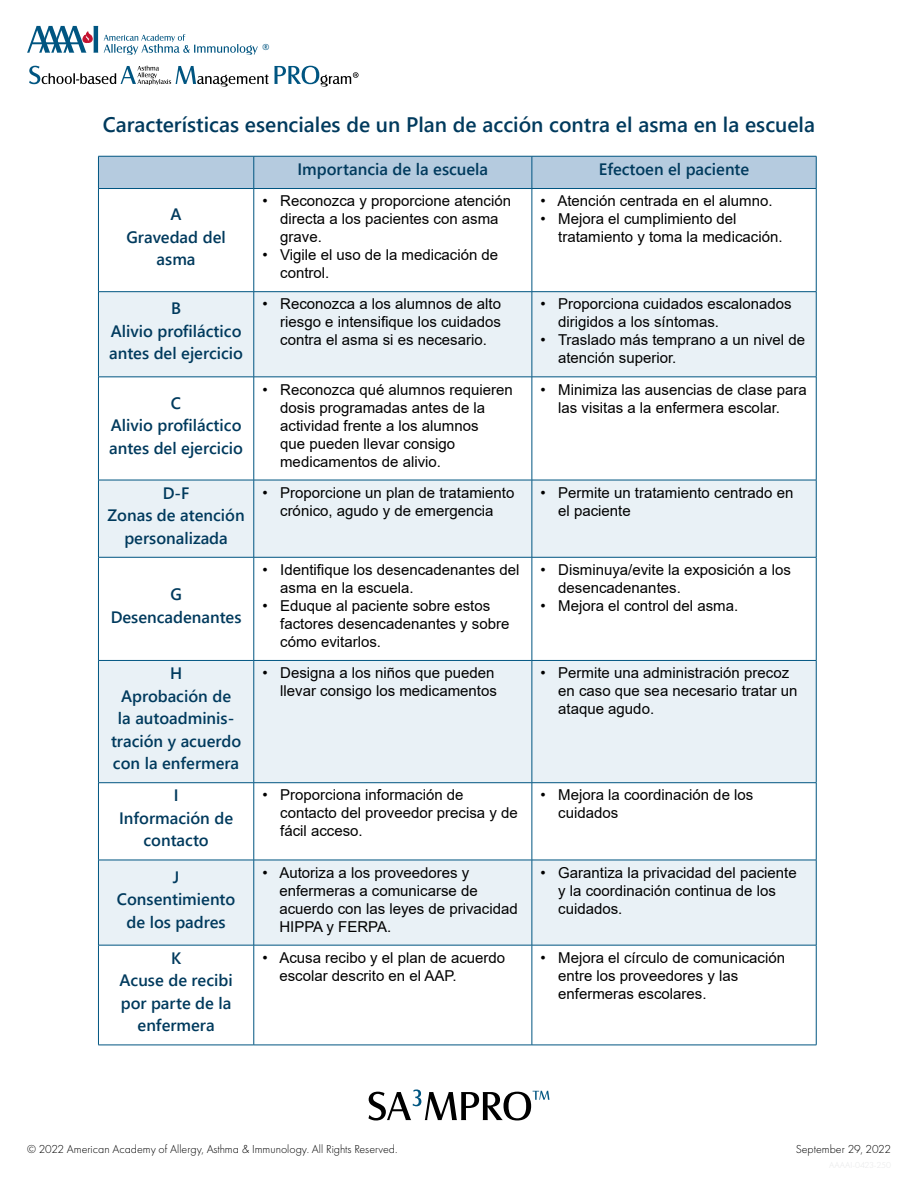
<style>
.page{position:relative;width:918px;height:1188px;background:#fff}
.page>*{position:absolute;margin:0;border:0;box-sizing:border-box;transform-origin:0 0}
.t1{font:600 21px "Segoe UI";color:#003a5d}
.H1__left__11{font:600 16.5px/22.5px "Segoe UI";color:#003a5d;text-align:center}
.body_no_lead__10{font:15px/18px "Arial";color:#000}
.t2{font:300 12px "Futura PT";color:#000}
.No_Spacing{font:500 9px "Futura PT";color:#005581}
</style>
<div class="page">
<div style="left:99px;top:157px;width:717px;height:31px;background:#b5cbdf"></div>
<div style="left:99px;top:292px;width:717px;height:85px;background:#e9f1f6"></div>
<svg style="left:99px;top:481px;width:717px;height:464px;fill:#e9f1f6"></svg>
<hr style="left:98px;top:156px;width:156px;height:1px;background:#005581">
<hr style="left:98px;top:156px;width:1px;height:32px;background:#005581">
<hr style="left:254px;top:156px;width:278px;height:1px;background:#005581">
<hr style="left:254px;top:156px;width:1px;height:32px;background:#005581">
<hr style="left:532px;top:156px;width:284px;height:1px;background:#005581">
<hr style="left:532px;top:156px;width:1px;height:32px;background:#005581">
<hr style="left:816px;top:156px;width:1px;height:32px;background:#005581">
<hr style="left:98px;top:188px;width:156px;height:1px;background:#005581">
<hr style="left:98px;top:189px;width:1px;height:102px;background:#005581">
<hr style="left:254px;top:188px;width:278px;height:1px;background:#005581">
<hr style="left:254px;top:189px;width:1px;height:102px;background:#005581">
<hr style="left:532px;top:188px;width:284px;height:1px;background:#005581">
<hr style="left:532px;top:189px;width:1px;height:102px;background:#005581">
<hr style="left:816px;top:189px;width:1px;height:102px;background:#005581">
<hr style="left:98px;top:291px;width:156px;height:1px;background:#005581">
<hr style="left:98px;top:292px;width:1px;height:85px;background:#005581">
<hr style="left:254px;top:291px;width:278px;height:1px;background:#005581">
<hr style="left:254px;top:292px;width:1px;height:85px;background:#005581">
<hr style="left:532px;top:291px;width:284px;height:1px;background:#005581">
<hr style="left:532px;top:292px;width:1px;height:85px;background:#005581">
<hr style="left:816px;top:292px;width:1px;height:85px;background:#005581">
<hr style="left:98px;top:377px;width:156px;height:1px;background:#005581">
<hr style="left:98px;top:377px;width:1px;height:103px;background:#005581">
<hr style="left:254px;top:377px;width:278px;height:1px;background:#005581">
<hr style="left:254px;top:377px;width:1px;height:103px;background:#005581">
<hr style="left:532px;top:377px;width:284px;height:1px;background:#005581">
<hr style="left:532px;top:377px;width:1px;height:103px;background:#005581">
<hr style="left:816px;top:377px;width:1px;height:103px;background:#005581">
<hr style="left:98px;top:480px;width:156px;height:1px;background:#005581">
<hr style="left:98px;top:480px;width:1px;height:77px;background:#005581">
<hr style="left:254px;top:480px;width:278px;height:1px;background:#005581">
<hr style="left:254px;top:480px;width:1px;height:77px;background:#005581">
<hr style="left:532px;top:480px;width:284px;height:1px;background:#005581">
<hr style="left:532px;top:480px;width:1px;height:77px;background:#005581">
<hr style="left:816px;top:480px;width:1px;height:77px;background:#005581">
<hr style="left:98px;top:557px;width:156px;height:1px;background:#005581">
<hr style="left:98px;top:557px;width:1px;height:103px;background:#005581">
<hr style="left:254px;top:557px;width:278px;height:1px;background:#005581">
<hr style="left:254px;top:557px;width:1px;height:103px;background:#005581">
<hr style="left:532px;top:557px;width:284px;height:1px;background:#005581">
<hr style="left:532px;top:557px;width:1px;height:103px;background:#005581">
<hr style="left:816px;top:557px;width:1px;height:103px;background:#005581">
<hr style="left:98px;top:660px;width:156px;height:1px;background:#005581">
<hr style="left:98px;top:661px;width:1px;height:122px;background:#005581">
<hr style="left:254px;top:660px;width:278px;height:1px;background:#005581">
<hr style="left:254px;top:661px;width:1px;height:122px;background:#005581">
<hr style="left:532px;top:660px;width:284px;height:1px;background:#005581">
<hr style="left:532px;top:661px;width:1px;height:122px;background:#005581">
<hr style="left:816px;top:661px;width:1px;height:122px;background:#005581">
<hr style="left:98px;top:782px;width:156px;height:1px;background:#005581">
<hr style="left:98px;top:783px;width:1px;height:77px;background:#005581">
<hr style="left:254px;top:782px;width:278px;height:1px;background:#005581">
<hr style="left:254px;top:783px;width:1px;height:77px;background:#005581">
<hr style="left:532px;top:782px;width:284px;height:1px;background:#005581">
<hr style="left:532px;top:783px;width:1px;height:77px;background:#005581">
<hr style="left:816px;top:783px;width:1px;height:77px;background:#005581">
<hr style="left:98px;top:860px;width:156px;height:1px;background:#005581">
<hr style="left:98px;top:860px;width:1px;height:85px;background:#005581">
<hr style="left:254px;top:860px;width:278px;height:1px;background:#005581">
<hr style="left:254px;top:860px;width:1px;height:85px;background:#005581">
<hr style="left:532px;top:860px;width:284px;height:1px;background:#005581">
<hr style="left:532px;top:860px;width:1px;height:85px;background:#005581">
<hr style="left:816px;top:860px;width:1px;height:85px;background:#005581">
<hr style="left:98px;top:945px;width:156px;height:1px;background:#005581">
<hr style="left:98px;top:945px;width:1px;height:100px;background:#005581">
<hr style="left:254px;top:945px;width:278px;height:1px;background:#005581">
<hr style="left:254px;top:945px;width:1px;height:100px;background:#005581">
<hr style="left:532px;top:945px;width:284px;height:1px;background:#005581">
<hr style="left:532px;top:945px;width:1px;height:100px;background:#005581">
<hr style="left:816px;top:945px;width:1px;height:100px;background:#005581">
<hr style="left:98px;top:1045px;width:156px;height:1px;background:#005581">
<hr style="left:254px;top:1045px;width:278px;height:1px;background:#005581">
<hr style="left:532px;top:1045px;width:284px;height:1px;background:#005581">
<svg style="left:368px;top:1089px;width:182px;height:31px"></svg>
<svg style="left:29px;top:66px;width:330px;height:21px"></svg>
<svg style="left:104px;top:34px;width:154px;height:21px"></svg>
<svg style="left:27px;top:26px;width:71px;height:27px"></svg>
<p class="No_Spacing" style="left:262px;top:41px;width:8px">®</p>
<p class="t1" style="left:103px;top:105px;width:714px">Características esenciales de un Plan de acción contra el asma en la escuela</p>
<p class="H1__left__11" style="left:297px;top:157px;width:192px">Importancia de la escuela</p>
<p class="H1__left__11" style="left:599px;top:157px;width:152px">Efectoen el paciente</p>
<p class="H1__left__11" style="left:126px;top:202px;width:101px">A<br>Gravedad del asma</p>
<p class="body_no_lead__10" style="left:280px;top:192px;width:232px;text-indent:-18px">• Reconozca y proporcione atención directa a los pacientes con asma grave.</p>
<p class="body_no_lead__10" style="left:280px;top:246px;width:220px;text-indent:-18px">• Vigile el uso de la medicación de control.</p>
<p class="body_no_lead__10" style="left:541px;top:192px;width:234px">• Atención centrada en el alumno.</p>
<p class="body_no_lead__10" style="left:558px;top:210px;width:226px;text-indent:-18px">• Mejora el cumplimiento del tratamiento y toma la medicación.</p>
<p class="H1__left__11" style="left:109px;top:296px;width:135px">B<br>Alivio profiláctico antes del ejercicio</p>
<p class="body_no_lead__10" style="left:280px;top:295px;width:222px;text-align:justify;text-indent:-18px">• Reconozca a los alumnos de alto riesgo e intensifique los cuidados contra el asma si es necesario.</p>
<p class="body_no_lead__10" style="left:558px;top:295px;width:235px;text-indent:-18px">• Proporciona cuidados escalonados dirigidos a los síntomas.</p>
<p class="body_no_lead__10" style="left:558px;top:331px;width:249px;text-indent:-17px">• Traslado más temprano a un nivel de atención superior.</p>
<p class="H1__left__11" style="left:109px;top:390px;width:135px">C<br>Alivio profiláctico antes del ejercicio</p>
<p class="body_no_lead__10" style="left:280px;top:380px;width:234px;text-indent:-18px">• Reconozca qué alumnos requieren dosis programadas antes de la actividad frente a los alumnos<br>que pueden llevar consigo medicamentos de alivio.</p>
<p class="body_no_lead__10" style="left:541px;top:380px;width:268px;text-align:center">• Minimiza las ausencias de clase para las visitas a la enfermera escolar.</p>
<p class="H1__left__11" style="left:108px;top:480px;width:139px">D-F<br>Zonas de atención personalizada</p>
<p class="body_no_lead__10" style="left:262px;top:483px;width:254px;text-align:center">• Proporcione un plan de tratamiento crónico, agudo y de emergencia</p>
<p class="body_no_lead__10" style="left:558px;top:483px;width:237px;text-indent:-18px">• Permite un tratamiento centrado en el paciente</p>
<p class="H1__left__11" style="left:111px;top:582px;width:132px">G<br>Desencadenantes</p>
<p class="body_no_lead__10" style="left:280px;top:561px;width:241px;text-indent:-18px">• Identifique los desencadenantes del asma en la escuela.</p>
<p class="body_no_lead__10" style="left:280px;top:597px;width:231px;text-indent:-18px">• Eduque al paciente sobre estos factores desencadenantes y sobre cómo evitarlos.</p>
<p class="body_no_lead__10" style="left:558px;top:561px;width:234px;text-indent:-18px">• Disminuya/evite la exposición a los desencadenantes.</p>
<p class="body_no_lead__10" style="left:541px;top:597px;width:199px">• Mejora el control del asma.</p>
<p class="H1__left__11" style="left:111px;top:661px;width:132px">H<br>Aprobación de<br>la autoadminis&shy;tración y acuerdo con la enfermera</p>
<p class="body_no_lead__10" style="left:262px;top:664px;width:236px;text-align:right">• Designa a los niños que pueden llevar consigo los medicamentos</p>
<p class="body_no_lead__10" style="left:558px;top:664px;width:241px;text-indent:-18px">• Permite una administración precoz en caso que sea necesario tratar un ataque agudo.</p>
<p class="H1__left__11" style="left:119px;top:783px;width:116px">I<br>Información de contacto</p>
<p class="body_no_lead__10" style="left:280px;top:786px;width:239px;text-indent:-18px">• Proporciona información de contacto del proveedor precisa y de fácil acceso.</p>
<p class="body_no_lead__10" style="left:558px;top:786px;width:197px;text-indent:-18px">• Mejora la coordinación de los cuidados</p>
<p class="H1__left__11" style="left:173px;top:864px;width:8px">J</p>
<p class="H1__left__11" style="left:117px;top:887px;width:120px">Consentimiento de los padres</p>
<p class="body_no_lead__10" style="left:279px;top:863px;width:240px;text-indent:-17px">• Autoriza a los proveedores y enfermeras a comunicarse de acuerdo con las leyes de privacidad<br>HIPPA y FERPA.</p>
<p class="body_no_lead__10" style="left:558px;top:863px;width:240px;text-indent:-18px">• Garantiza la privacidad del paciente y la coordinación continua de los cuidados.</p>
<p class="H1__left__11" style="left:171px;top:945px;width:12px">K</p>
<p class="H1__left__11" style="left:120px;top:968px;width:115px">Acuse de recibi por parte de la enfermera</p>
<p class="body_no_lead__10" style="left:279px;top:948px;width:227px;text-indent:-17px">• Acusa recibo y el plan de acuerdo escolar descrito en el AAP.</p>
<p class="body_no_lead__10" style="left:558px;top:948px;width:228px;text-indent:-18px">• Mejora el círculo de comunicación entre los proveedores y las enfermeras escolares.</p>
<p class="t2" style="left:27px;top:1142px;width:372px">© 2022 American Academy of Allergy, Asthma &amp; Immunology. All Rights Reserved.</p>
<p class="t2" style="left:796px;top:1142px;width:97px">September 29, 2022</p>
</div>
